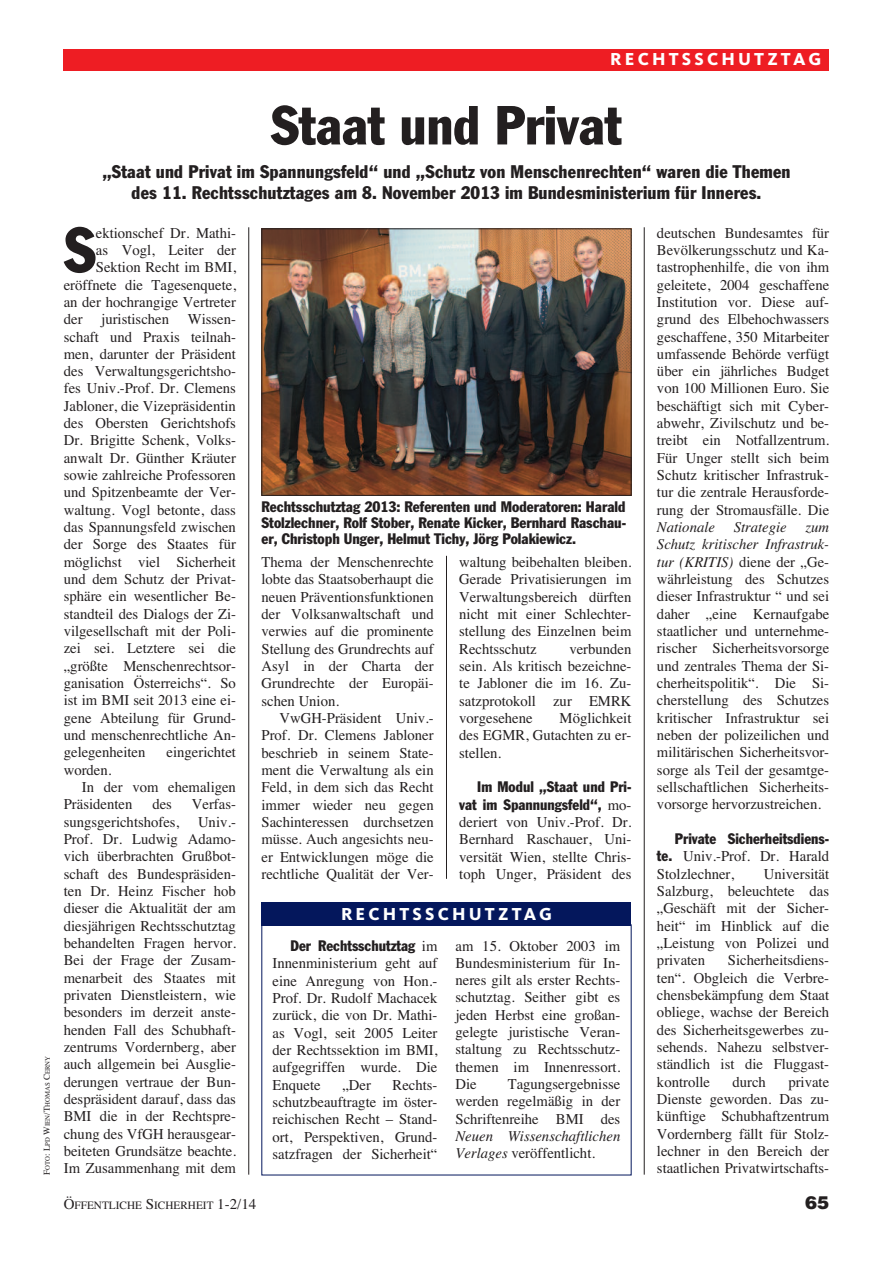
<style>
.page{position:relative;width:893px;height:1263px;background:#fff}
.page>*{position:absolute;margin:0;border:0;box-sizing:border-box;transform-origin:0 0}
.t1{font:condensed 62.55px "Franklin Gothic";color:#231f20}
.t2{font:condensed 54px "Franklin Gothic";color:#231f20}
.t3{font:condensed 18px/21.6px "Franklin Gothic";letter-spacing:.01em;color:#231f20;text-align:center}
.t4{font:800 18px "Kievit";letter-spacing:.175em;color:#fff}
.t5{font:900 18px "Helvetica";color:#231f20}
.t6{font:15px/17.2px "Times";color:#231f20;text-align:justify}
.t7{font:condensed 15px/15.8px "Franklin Gothic";color:#231f20;text-align:right}
.t8{font:italic 15px/17.2px "Times";color:#231f20}
.t9{font:11.25px "Times";color:#231f20}
.t10{font:6.75px "Times";color:#231f20}
.s1{font-size:9px}
.s2{font-family:"Times";font-stretch:normal}
.s3{font-style:normal}
.s4{font-style:italic}
.s5{font-family:"Franklin Gothic";font-stretch:condensed}
.s6{font-size:15px}
</style>
<div class="page">
<hr style="left:644px;top:227px;width:1px;height:947px;background:#231f20">
<div style="left:64px;top:49px;width:765px;height:21px;background:#ee1d23"></div>
<hr style="left:248px;top:227px;width:1px;height:947px;background:#231f20">
<hr style="left:446px;top:556px;width:1px;height:323px;background:#231f20">
<img style="left:263px;top:230px;width:366px;height:264px">
<div style="left:261px;top:228px;width:370px;height:268px;border:1px solid #231f20"></div>
<div style="left:261px;top:924px;width:370px;height:251px;border:1px solid #04175c"></div>
<div style="left:261px;top:902px;width:370px;height:23px;background:#04175c"></div>
<p class="t4" style="left:610px;top:53px;width:212px">RECHTSSCHUTZTAG</p>
<p class="t10" style="left:43px;top:1175px;width:120px;rotate:-90deg"><span class="s1">F</span>OTO<span class="s1">: L</span>PD <span class="s1">W</span>IEN<span class="s1">/T</span>HOMAS <span class="s1">C</span>ERNY</p>
<h2 class="t2" style="left:271px;top:106px;width:352px">Staat und Privat</h2>
<p class="t3" style="left:102px;top:162px;width:690px">„Staat und Privat im Spannungsfeld“ und „Schutz von Menschenrechten“ waren die Themen des 11. Rechtsschutztages am 8. November 2013 im Bundesministerium für Inneres.</p>
<h1 class="t1" style="left:64px;top:228px;width:33px">S</h1>
<p class="t6" style="left:96px;top:224px;width:142px">ektionschef Dr. Mathi-</p>
<p class="t6" style="left:96px;top:241px;width:142px">as Vogl, Leiter der</p>
<p class="t6" style="left:96px;top:258px;width:142px">Sektion Recht im BMI,</p>
<p class="t6" style="left:64px;top:276px;width:174px">eröffnete die Tagesenquete,</p>
<p class="t6" style="left:64px;top:293px;width:174px">an der hochrangige Vertreter</p>
<p class="t6" style="left:64px;top:310px;width:20px">der</p>
<p class="t6" style="left:101px;top:310px;width:69px">juristischen</p>
<p class="t6" style="left:64px;top:310px;width:174px;text-indent:124px">Wissen&shy;schaft und Praxis teilnah&shy;men, darunter der Präsident des Verwaltungsgerichtsho&shy;fes Univ.-Prof. Dr. Clemens Jabloner, die Vizepräsidentin des Obersten Gerichtshofs Dr. Brigitte Schenk, Volks&shy;anwalt Dr. Günther Kräuter sowie zahlreiche Professoren und Spitzenbeamte der Ver&shy;waltung. Vogl betonte, dass das Spannungsfeld zwischen der Sorge des Staates für möglichst viel Sicherheit und dem Schutz der Privat&shy;sphäre ein wesentlicher Be&shy;standteil des Dialogs der Zi&shy;vilgesellschaft mit der Poli&shy;zei sei. Letztere sei die „größte Menschenrechtsor&shy;ganisation Österreichs“. So ist im BMI seit 2013 eine ei&shy;gene Abteilung für Grund&shy;und menschenrechtliche An&shy;gelegenheiten</p>
<p class="t6" style="left:167px;top:743px;width:71px">eingerichtet</p>
<p class="t6" style="left:64px;top:761px;width:49px">worden.</p>
<p class="t6" style="left:82px;top:778px;width:156px">In der vom ehemaligen</p>
<p class="t6" style="left:64px;top:795px;width:70px">Präsidenten</p>
<p class="t6" style="left:152px;top:795px;width:21px">des</p>
<p class="t6" style="left:64px;top:795px;width:174px;text-indent:128px">Verfas&shy;sungsgerichtshofes, Univ.- Prof. Dr. Ludwig Adamo&shy;vich überbrachten Grußbot&shy;schaft des Bundespräsiden&shy;ten Dr. Heinz Fischer hob dieser die Aktualität der am diesjährigen Rechtsschutztag behandelten Fragen hervor.<br>Bei der Frage der Zusam&shy;menarbeit des Staates mit privaten Dienstleistern, wie besonders im derzeit anste&shy;henden Fall des Schubhaft&shy;zentrums Vordernberg, aber auch allgemein bei Ausglie&shy;derungen vertraue der Bun&shy;despräsident darauf, dass das BMI die in der Rechtspre&shy;chung des VfGH herausgear&shy;beiteten Grundsätze beachte.<br>Im Zusammenhang mit dem</p>
<p class="t7" style="left:261px;top:500px;width:366px;text-align:justify">Rechtsschutztag 2013: Referenten und Moderatoren: Harald Stolzlechner, Rolf Stober, Renate Kicker, Bernhard Raschau&shy;er, Christoph Unger, Helmut Tichy, Jörg Polakiewicz.</p>
<p class="t6" style="left:261px;top:553px;width:174px">Thema der Menschenrechte lobte das Staatsoberhaupt die neuen Präventionsfunktionen der Volksanwaltschaft und verwies auf die prominente Stellung des Grundrechts auf Asyl in der Charta der Grundrechte der Europäi&shy;schen Union.</p>
<p class="t6" style="left:261px;top:709px;width:174px;text-indent:18px">VwGH-Präsident Univ.- Prof. Dr. Clemens Jabloner beschrieb in seinem State&shy;ment die Verwaltung als ein Feld, in dem sich das Recht immer wieder neu gegen Sachinteressen durchsetzen müsse. Auch angesichts neu&shy;er Entwicklungen möge die rechtliche Qualität der Ver-</p>
<p class="t6" style="left:459px;top:553px;width:174px">waltung beibehalten bleiben.<br>Gerade Privatisierungen im Verwaltungsbereich dürften nicht mit einer Schlechter&shy;stellung des Einzelnen beim Rechtsschutz</p>
<p class="t6" style="left:459px;top:640px;width:174px;text-indent:110px">verbunden sein. Als kritisch bezeichne&shy;te Jabloner die im 16. Zu&shy;satzprotokoll zur EMRK vorgesehene</p>
<p class="t6" style="left:459px;top:709px;width:174px;text-indent:100px">Möglichkeit des EGMR, Gutachten zu er&shy;stellen.</p>
<p class="t7" style="left:459px;top:779px;width:174px;line-height:17.2px">Im Modul „Staat und Pri&shy;vat im Spannungsfeld“, <span class="s2">mo-</span></p>
<p class="t6" style="left:459px;top:813px;width:174px">deriert von Univ.-Prof. Dr.<br>Bernhard Raschauer, Uni&shy;versität Wien, stellte Chris&shy;toph Unger, Präsident des</p>
<p class="t4" style="left:341px;top:908px;width:212px">RECHTSSCHUTZTAG</p>
<p class="t7" style="left:291px;top:939px;width:148px">Der Rechtsschutztag <span class="s2">im</span></p>
<p class="t6" style="left:273px;top:954px;width:166px">Innenministerium geht auf eine Anregung von Hon.- Prof. Dr. Rudolf Machacek zurück, die von Dr. Mathi&shy;as Vogl, seit 2005 Leiter der Rechtssektion im BMI, aufgegriffen wurde. Die Enquete</p>
<p class="t6" style="left:273px;top:1076px;width:166px;text-indent:120px">Rechts&shy;schutzbeauftragte im öster&shy;reichischen Recht – Stand&shy;ort, Perspektiven, Grund&shy;satzfragen der Sicherheit“</p>
<p class="t6" style="left:342px;top:1076px;width:30px">„Der</p>
<p class="t6" style="left:455px;top:937px;width:166px">am 15. Oktober 2003 im Bundesministerium für In&shy;neres gilt als erster Rechts&shy;schutztag. Seither gibt es jeden Herbst eine großan&shy;gelegte juristische Veran&shy;staltung zu Rechtsschutz&shy;themen im Innenressort.<br>Die</p>
<p class="t6" style="left:455px;top:1075px;width:166px;text-indent:52px">Tagungsergebnisse werden regelmäßig in der Schriftenreihe BMI des</p>
<p class="t8" style="left:455px;top:1127px;width:166px">Neuen Wissenschaftlichen<br>Verlages <span class="s3">veröffentlicht.</span></p>
<p class="t6" style="left:657px;top:224px;width:174px">deutschen Bundesamtes für Bevölkerungsschutz und Ka&shy;tastrophenhilfe, die von ihm geleitete, 2004 geschaffene Institution vor. Diese auf&shy;grund des Elbehochwassers geschaffene, 350 Mitarbeiter umfassende Behörde verfügt über ein jährliches Budget von 100 Millionen Euro. Sie beschäftigt sich mit Cyber&shy;abwehr, Zivilschutz und be&shy;treibt ein Notfallzentrum.<br>Für Unger stellt sich beim Schutz kritischer Infrastruk&shy;tur die zentrale Herausforde&shy;rung der Stromausfälle. Die</p>
<p class="t6" style="left:657px;top:518px;width:174px"><span class="s4">Nationale Strategie zum Schutz kritischer Infrastruk&shy;tur (KRITIS)</span> diene der „Ge&shy;währleistung des Schutzes dieser Infrastruktur “ und sei daher „eine Kernaufgabe staatlicher und unternehme&shy;rischer Sicherheitsvorsorge und zentrales Thema der Si&shy;cherheitspolitik“. Die Si&shy;cherstellung des Schutzes kritischer Infrastruktur sei neben der polizeilichen und militärischen Sicherheitsvor&shy;sorge als Teil der gesamtge&shy;sellschaftlichen Sicherheits&shy;vorsorge hervorzustreichen.</p>
<p class="t7" style="left:675px;top:832px;width:156px">Private Sicherheitsdiens-</p>
<p class="t6" style="left:657px;top:847px;width:174px"><span class="s5">te.</span> Univ.-Prof. Dr. Harald<br>Stolzlechner,</p>
<p class="t6" style="left:657px;top:865px;width:174px;text-indent:107px">Universität Salzburg, beleuchtete das „Geschäft mit der Sicher&shy;heit“ im Hinblick auf die „Leistung von Polizei und privaten</p>
<p class="t6" style="left:657px;top:951px;width:174px;text-indent:71px">Sicherheitsdiens&shy;ten“. Obgleich die Verbre&shy;chensbekämpfung dem Staat obliege, wachse der Bereich des Sicherheitsgewerbes zu&shy;sehends. Nahezu selbstver&shy;ständlich ist die Fluggast&shy;kontrolle</p>
<p class="t6" style="left:732px;top:1073px;width:35px">durch</p>
<p class="t6" style="left:657px;top:1073px;width:174px;text-indent:131px">private Dienste geworden. Das zu&shy;künftige Schubhaftzentrum Vordernberg fällt für Stolz&shy;lechner in den Bereich der staatlichen Privatwirtschafts-</p>
<p class="t9" style="left:64px;top:1198px;width:194px"><span class="s6">Ö</span>FFENTLICHE <span class="s6">S</span>ICHERHEIT <span class="s6">1-2/14</span></p>
<p class="t5" style="left:805px;top:1192px;width:26px">65</p>
</div>
